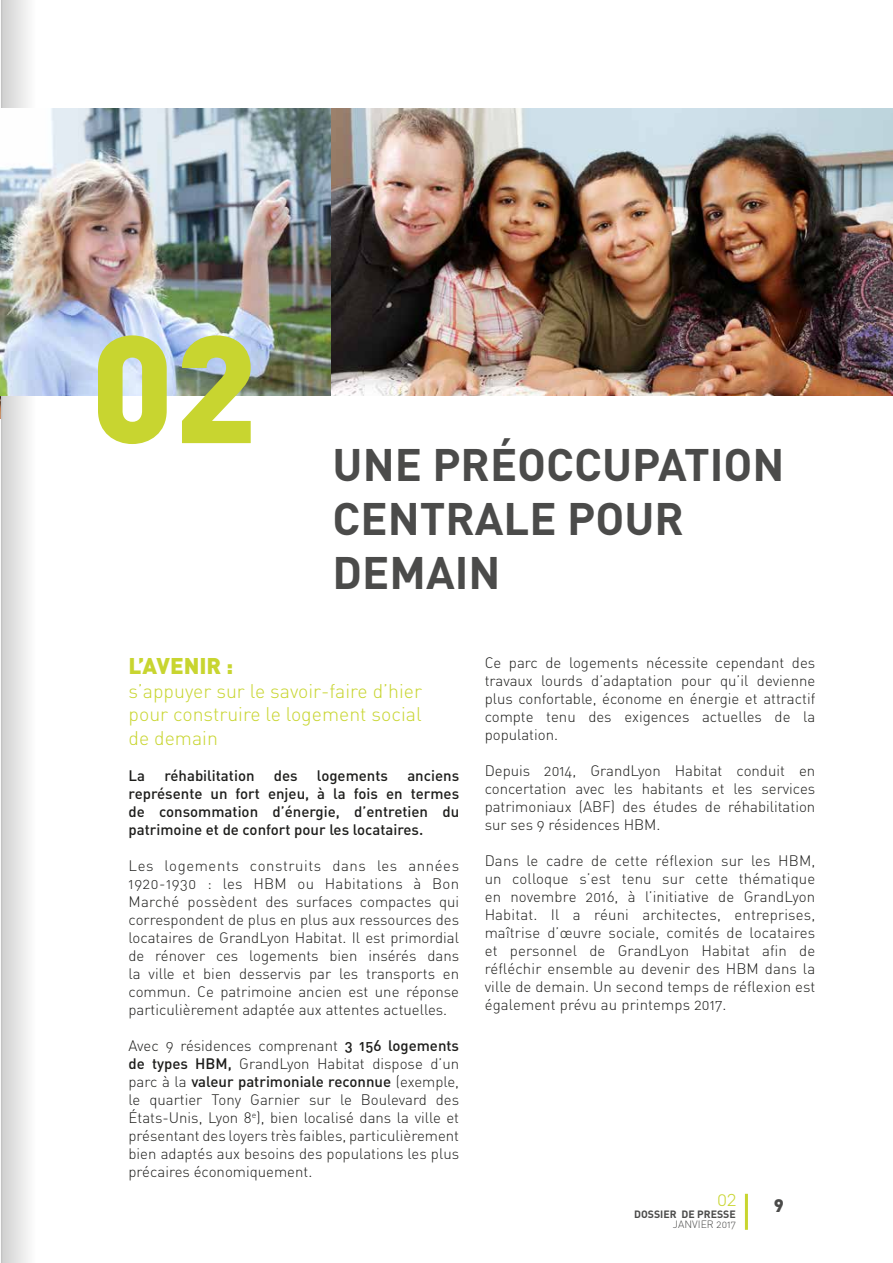
<style>
.page{position:relative;width:893px;height:1263px;background:#fff}
.page>*{position:absolute;margin:0;border:0;box-sizing:border-box;transform-origin:0 0}
.t1{font:900 150px "DIN";color:#c8d530}
.t2{font:700 45px/54px "DIN";color:#4b4b4a}
.t3{font:900 22.5px "DIN";color:#c8d530}
.t4{font:19.5px/23.4px "DIN Light Alternate";color:#c8d530;text-align:justify}
.t5{font:900 18px "DIN";color:#4b4b4a}
.t6{font:15px/18px "DIN Light Alternate";color:#1d1d1b;text-align:justify}
.t7{font:15px/18px "DIN Medium Alternate";color:#1d1d1b;text-align:justify}
.t8{font:700 10.5px "DIN";color:#4b4b4a}
.t9{font:10.5px "DIN Light Alternate";color:#4b4b4a}
.s1{font-family:"DIN Medium Alternate"}
.s2{font-family:"DIN Light Alternate"}
</style>
<div class="page">
<hr style="left:745px;top:1194px;width:3px;height:36px;background:#c8d530">
<svg style="left:1px;top:0;width:42px;height:1263px"></svg>
<img style="left:1px;top:108px;width:892px;height:287px">
<img style="left:0;top:168px;width:1px;height:250px">
<h1 class="t1" style="left:91px;top:288px;width:168px">02</h1>
<h2 class="t2" style="left:333px;top:435px;width:453px">UNE PRÉOCCUPATION<br>CENTRALE POUR<br>DEMAIN</h2>
<h3 class="t3" style="left:129px;top:651px;width:106px">L’AVENIR :</h3>
<h3 class="t4" style="left:129px;top:679px;width:295px">s’appuyer sur le savoir-faire d’hier pour construire le logement social de demain</h3>
<p class="t7" style="left:129px;top:766px;width:18px">La</p>
<p class="t7" style="left:164px;top:766px;width:92px">réhabilitation</p>
<p class="t7" style="left:274px;top:766px;width:25px">des</p>
<p class="t7" style="left:317px;top:766px;width:73px">logements</p>
<p class="t7" style="left:129px;top:766px;width:332px;text-indent:279px">anciens représente un fort enjeu, à la fois en termes de consommation d’énergie, d’entretien du patrimoine et de confort pour les locataires.</p>
<p class="t6" style="left:129px;top:856px;width:332px">Les logements construits dans les années 1920-1930 : les HBM ou Habitations à Bon Marché possèdent des surfaces compactes qui correspondent de plus en plus aux ressources des locataires de GrandLyon Habitat. Il est primordial de rénover ces logements bien insérés dans la ville et bien desservis par les transports en commun. Ce patrimoine ancien est une réponse particulièrement adaptée aux attentes actuelles.</p>
<p class="t6" style="left:129px;top:1036px;width:332px">Avec 9 résidences comprenant <span class="s1">3 156 logements de types HBM,</span> GrandLyon Habitat dispose d’un</p>
<p class="t7" style="left:129px;top:1072px;width:332px"><span class="s2">parc à la</span> valeur patrimoniale reconnue <span class="s2">(exemple,</span></p>
<p class="t6" style="left:129px;top:1090px;width:332px">le quartier Tony Garnier sur le Boulevard des États-Unis, Lyon 8<sup>e</sup>), bien localisé dans la ville et présentant des loyers très faibles, particulièrement bien adaptés aux besoins des populations les plus précaires économiquement.</p>
<p class="t6" style="left:485px;top:653px;width:332px">Ce parc de logements nécessite cependant des travaux lourds d’adaptation pour qu’il devienne plus confortable, économe en énergie et attractif compte tenu des exigences actuelles de la population.</p>
<p class="t6" style="left:485px;top:761px;width:332px">Depuis 2014, GrandLyon Habitat conduit en concertation avec les habitants et les services patrimoniaux (ABF) des études de réhabilitation sur ses 9 résidences HBM.</p>
<p class="t6" style="left:485px;top:851px;width:332px">Dans le cadre de cette réflexion sur les HBM, un colloque s’est tenu sur cette thématique en novembre 2016, à l’initiative de GrandLyon Habitat. Il a réuni architectes, entreprises, maîtrise d’œuvre sociale, comités de locataires et personnel de GrandLyon Habitat afin de réfléchir ensemble au devenir des HBM dans la ville de demain. Un second temps de réflexion est également prévu au printemps 2017.</p>
<h3 class="t4" style="left:717px;top:1186px;width:21px">02</h3>
<p class="t8" style="left:634px;top:1207px;width:103px">DOSSIER DE PRESSE</p>
<p class="t9" style="left:673px;top:1218px;width:64px">JANVIER 2017</p>
<p class="t5" style="left:774px;top:1193px;width:12px">9</p>
</div>
